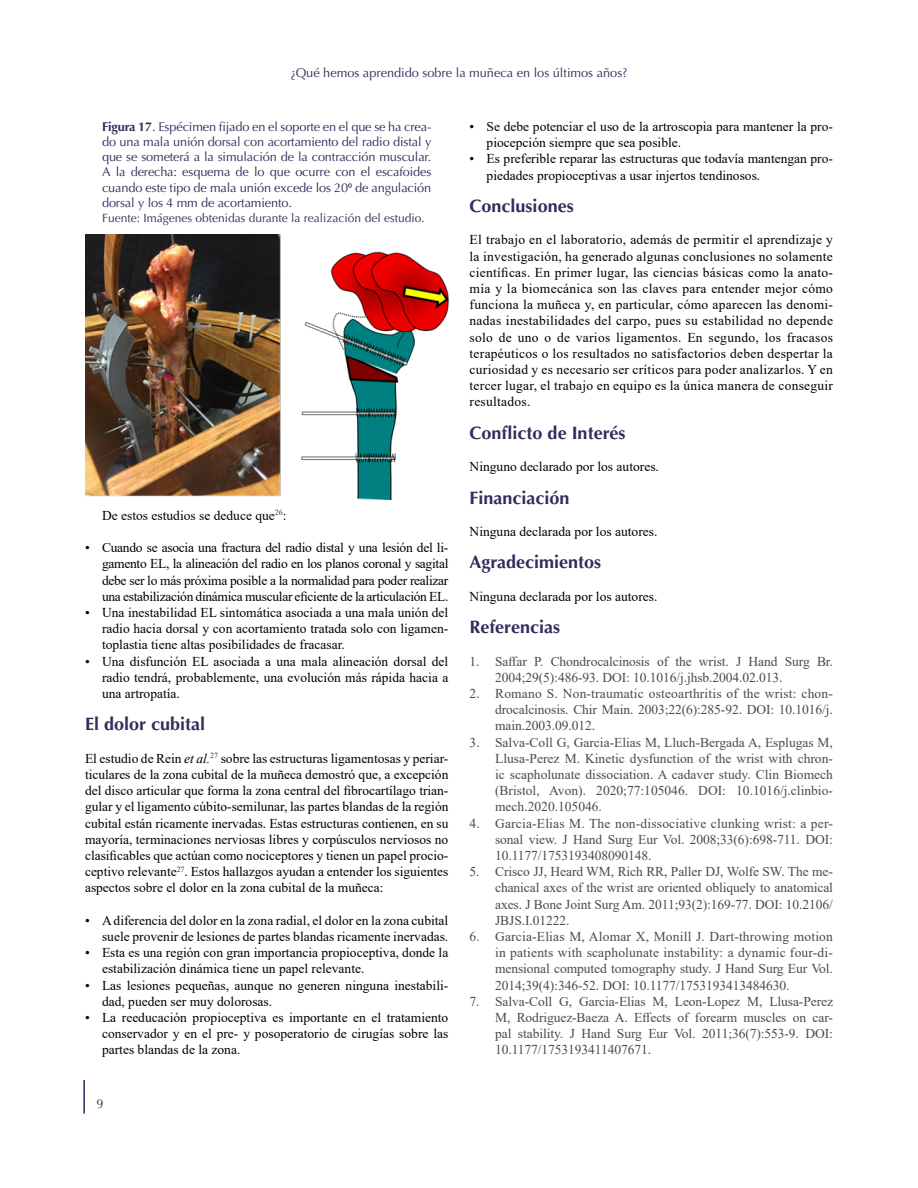
<style>
.page{position:relative;width:918px;height:1188px;background:#fff}
.page>*{position:absolute;margin:0;border:0;box-sizing:border-box;transform-origin:0 0}
.t1{font:700 18px "Optima LT Std";color:#332c5c}
.t2{font:13.5px/16.2px "Times New Roman";color:#000;text-align:justify}
.t3{font:13.5px/16.2px "Times New Roman";letter-spacing:-.005em;color:#4a4a49;text-align:justify}
.t4{font:12.75px/15.3px "Optima LT Std";letter-spacing:-.01em;color:#322c5c;text-align:justify}
.t5{font:12px "Optima LT Std";color:#322c5c}
.s1{font-weight:700}
.s2{font-family:"Times New Roman"}
.s3{font-style:italic}
</style>
<div class="page">
<hr style="left:83px;top:1080px;width:2px;height:34px;background:#322c5c">
<img style="left:85px;top:235px;width:363px;height:264px">
<p class="t4" style="left:291px;top:65px;width:338px">¿Qué hemos aprendido sobre la muñeca en los últimos años?</p>
<p class="t4" style="left:102px;top:119px;width:331px"><span class="s1">Figura 17</span>. Espécimen fijado en el soporte en el que se ha crea&shy;do una mala unión dorsal con acortamiento del radio distal y que se someterá a la simulación de la contracción muscular.<br>A la derecha: esquema de lo que ocurre con el escafoides cuando este tipo de mala unión excede los 20<span class="s2">⁰</span> de angulación dorsal y los 4 mm de acortamiento.</p>
<p class="t5" style="left:102px;top:211px;width:324px">Fuente: Imágenes obtenidas durante la realización del estudio.</p>
<p class="t2" style="left:102px;top:507px;width:186px">De estos estudios se deduce que<sup>26</sup>:</p>
<p class="t2" style="left:102px;top:539px;width:348px;text-indent:-17px">• Cuando se asocia una fractura del radio distal y una lesión del li&shy;gamento EL, la alineación del radio en los planos coronal y sagital debe ser lo más próxima posible a la normalidad para poder realizar una estabilización dinámica muscular eficiente de la articulación EL.</p>
<p class="t2" style="left:102px;top:604px;width:348px;text-indent:-17px">• Una inestabilidad EL sintomática asociada a una mala unión del radio hacia dorsal y con acortamiento tratada solo con ligamen&shy;toplastia tiene altas posibilidades de fracasar.</p>
<p class="t2" style="left:102px;top:653px;width:348px;text-indent:-17px">• Una disfunción EL asociada a una mala alineación dorsal del radio tendrá, probablemente, una evolución más rápida hacia a una artropatía.</p>
<h1 class="t1" style="left:85px;top:714px;width:122px">El dolor cubital</h1>
<p class="t2" style="left:85px;top:750px;width:365px">El estudio de Rein <span class="s3">et al.</span><sup>27</sup> sobre las estructuras ligamentosas y periar&shy;ticulares de la zona cubital de la muñeca demostró que, a excepción del disco articular que forma la zona central del fibrocartílago trian&shy;gular y el ligamento cúbito-semilunar, las partes blandas de la región cubital están ricamente inervadas. Estas estructuras contienen, en su mayoría, terminaciones nerviosas libres y corpúsculos nerviosos no clasificables que actúan como nociceptores y tienen un papel procio&shy;ceptivo relevante<sup>27</sup>. Estos hallazgos ayudan a entender los siguientes aspectos sobre el dolor en la zona cubital de la muñeca:</p>
<p class="t2" style="left:85px;top:912px;width:365px;text-align:right">• A diferencia del dolor en la zona radial, el dolor en la zona cubital suele provenir de lesiones de partes blandas ricamente inervadas.</p>
<p class="t2" style="left:102px;top:944px;width:348px;text-indent:-17px">• Esta es una región con gran importancia propioceptiva, donde la estabilización dinámica tiene un papel relevante.</p>
<p class="t2" style="left:102px;top:977px;width:348px;text-indent:-17px">• Las lesiones pequeñas, aunque no generen ninguna inestabili&shy;dad, pueden ser muy dolorosas.</p>
<p class="t2" style="left:102px;top:1009px;width:348px;text-indent:-17px">• La reeducación propioceptiva es importante en el tratamiento conservador y en el pre- y posoperatorio de cirugías sobre las partes blandas de la zona.</p>
<p class="t4" style="left:97px;top:1097px;width:9px">9</p>
<p class="t2" style="left:487px;top:118px;width:348px;text-indent:-17px">• Se debe potenciar el uso de la artroscopia para mantener la pro&shy;piocepción siempre que sea posible.</p>
<p class="t2" style="left:487px;top:150px;width:348px;text-indent:-17px">• Es preferible reparar las estructuras que todavía mantengan pro&shy;piedades propioceptivas a usar injertos tendinosos.</p>
<h1 class="t1" style="left:470px;top:195px;width:106px">Conclusiones</h1>
<p class="t2" style="left:470px;top:231px;width:365px">El trabajo en el laboratorio, además de permitir el aprendizaje y la investigación, ha generado algunas conclusiones no solamente científicas. En primer lugar, las ciencias básicas como la anato&shy;mía y la biomecánica son las claves para entender mejor cómo funciona la muñeca y, en particular, cómo aparecen las denomi&shy;nadas inestabilidades del carpo, pues su estabilidad no depende solo de uno o de varios ligamentos. En segundo, los fracasos terapéuticos o los resultados no satisfactorios deben despertar la curiosidad y es necesario ser críticos para poder analizarlos. Y en tercer lugar, el trabajo en equipo es la única manera de conseguir resultados.</p>
<h1 class="t1" style="left:470px;top:422px;width:157px">Conflicto de Interés</h1>
<p class="t2" style="left:470px;top:458px;width:191px">Ninguno declarado por los autores.</p>
<h1 class="t1" style="left:470px;top:487px;width:101px">Financiación</h1>
<p class="t2" style="left:470px;top:523px;width:189px">Ninguna declarada por los autores.</p>
<h1 class="t1" style="left:470px;top:552px;width:133px">Agradecimientos</h1>
<p class="t2" style="left:470px;top:588px;width:189px">Ninguna declarada por los autores.</p>
<h1 class="t1" style="left:470px;top:617px;width:92px">Referencias</h1>
<p class="t3" style="left:495px;top:653px;width:339px;text-indent:-26px">1. Saffar P. Chondrocalcinosis of the wrist. J Hand Surg Br.<br>2004;29(5):486-93. DOI: 10.1016/j.jhsb.2004.02.013.</p>
<p class="t3" style="left:495px;top:685px;width:339px;text-indent:-26px">2. Romano S. Non-traumatic osteoarthritis of the wrist: chon&shy;drocalcinosis. Chir Main. 2003;22(6):285-92. DOI: 10.1016/j. main.2003.09.012.</p>
<p class="t3" style="left:495px;top:734px;width:339px;text-indent:-26px">3. Salva-Coll G, Garcia-Elias M, Lluch-Bergada A, Esplugas M, Llusa-Perez M. Kinetic dysfunction of the wrist with chron&shy;ic scapholunate dissociation. A cadaver study. Clin Biomech (Bristol, Avon). 2020;77:105046. DOI: 10.1016/j.clinbio&shy;mech.2020.105046.</p>
<p class="t3" style="left:495px;top:815px;width:339px;text-indent:-26px">4. Garcia-Elias M. The non-dissociative clunking wrist: a per&shy;sonal view. J Hand Surg Eur Vol. 2008;33(6):698-711. DOI:<br>10.1177/1753193408090148.</p>
<p class="t3" style="left:495px;top:863px;width:339px;text-indent:-26px">5. Crisco JJ, Heard WM, Rich RR, Paller DJ, Wolfe SW. The me&shy;chanical axes of the wrist are oriented obliquely to anatomical axes. J Bone Joint Surg Am. 2011;93(2):169-77. DOI: 10.2106/ JBJS.I.01222.</p>
<p class="t3" style="left:495px;top:928px;width:339px;text-indent:-26px">6. Garcia-Elias M, Alomar X, Monill J. Dart-throwing motion in patients with scapholunate instability: a dynamic four-di&shy;mensional computed tomography study. J Hand Surg Eur Vol.<br>2014;39(4):346-52. DOI: 10.1177/1753193413484630.</p>
<p class="t3" style="left:495px;top:993px;width:339px;text-indent:-26px">7. Salva-Coll G, Garcia-Elias M, Leon-Lopez M, Llusa-Perez M, Rodriguez-Baeza A. Effects of forearm muscles on car&shy;pal stability. J Hand Surg Eur Vol. 2011;36(7):553-9. DOI:<br>10.1177/1753193411407671.</p>
</div>
